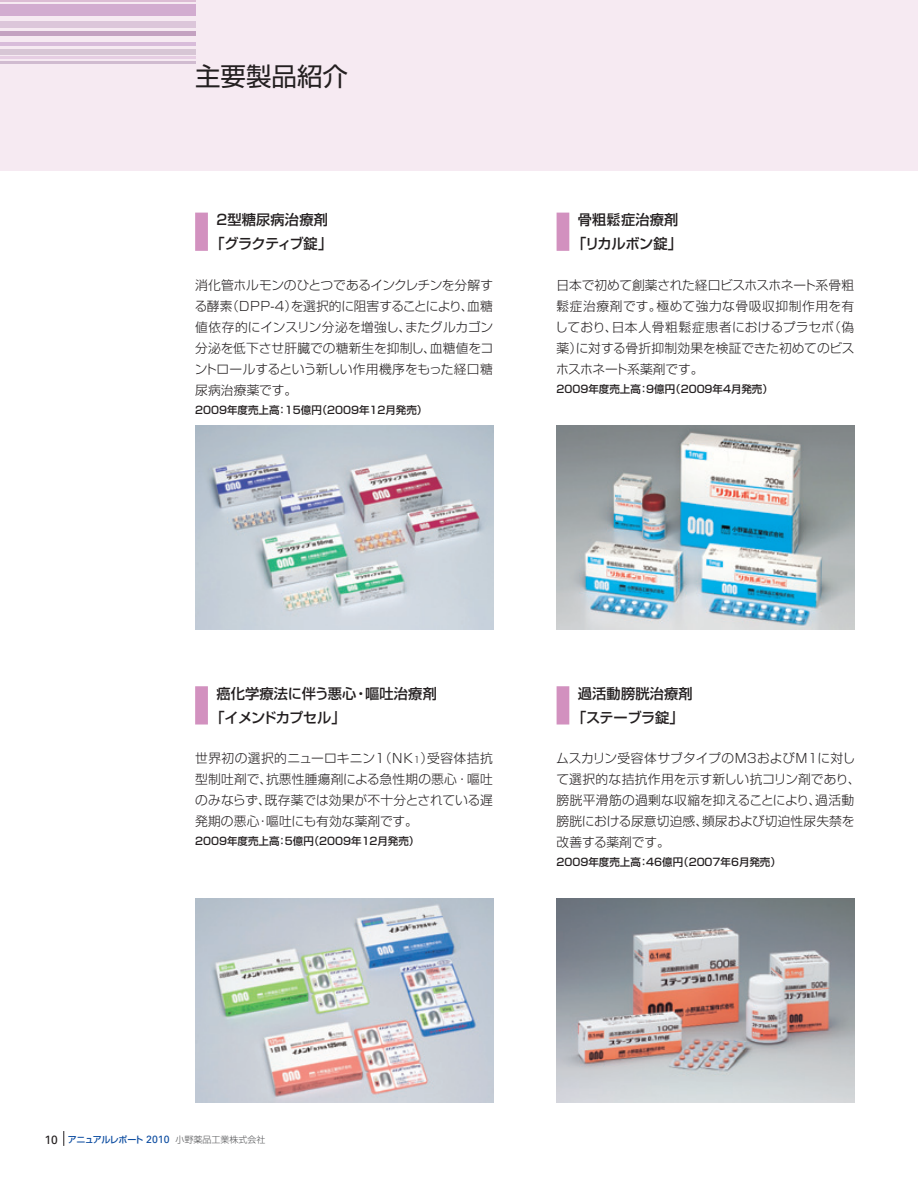
<style>
.page{position:relative;width:918px;height:1188px;background:#fff}
.page>*{position:absolute;margin:0;border:0;box-sizing:border-box;transform-origin:0 0}
.t1{font:25.5px "Shin Go Pro Regular 90 pv RKSJ H";color:#231f20}
.t2{font:14.25px/24px "Shin Go Pro Medium 90 pv RKSJ H";letter-spacing:.01em;color:#231f20;text-align:center}
.t3{font:14.25px/24px "Shin Go Pro Medium 90 pv RKSJ H";letter-spacing:-.01em;color:#231f20}
.t4{font:12.75px/21px "Shin Go Pro Light 90 pv RKSJ H";letter-spacing:.005em;color:#231f20;text-align:justify}
.t5{font:10.5px "Shin Go Pro Medium 90 pv RKSJ H";color:#231f20}
.t6{font:9px "Shin Go Pro Light 90 pv RKSJ H";color:#57585a}
.s1{font-size:8.85px}
.s2{font-family:"Univers";font-size:12px;color:#231f20}
.s3{font-family:"Shin Go Pro Medium 90 pv RKSJ H";color:#0d4da1}
.s4{font-family:"Univers";font-size:10.5px;color:#0d4da1}
</style>
<div class="page">
<div style="left:0;top:0;width:918px;height:170px;background:#f6eaf2"></div>
<hr style="left:0;top:0;width:195px;height:2px;background:#dcbcd4">
<hr style="left:0;top:43px;width:195px;height:3px;background:#d8bcda">
<div style="left:0;top:49px;width:195px;height:6px;background:#d7c6d5"></div>
<hr style="left:0;top:56px;width:195px;height:2px;background:#e6cee3">
<hr style="left:0;top:62px;width:195px;height:2px;background:#d0bbd0">
<div style="left:0;top:4px;width:195px;height:12px;background:#d2acd0"></div>
<div style="left:0;top:31px;width:195px;height:5px;background:#c4a2c1"></div>
<div style="left:0;top:22px;width:195px;height:6px;background:#dcc6da"></div>
<div style="left:557px;top:213px;width:12px;height:38px;background:#d291bf"></div>
<div style="left:557px;top:686px;width:12px;height:39px;background:#d291bf"></div>
<div style="left:195px;top:213px;width:13px;height:38px;background:#d291bf"></div>
<div style="left:195px;top:686px;width:13px;height:39px;background:#d291bf"></div>
<img style="left:195px;top:425px;width:298px;height:204px">
<img style="left:195px;top:899px;width:298px;height:204px">
<img style="left:557px;top:425px;width:297px;height:204px">
<img style="left:557px;top:899px;width:297px;height:204px">
<svg style="left:64px;top:1131px;width:1px;height:15px"></svg>
<h1 class="t1" style="left:195px;top:67px;width:154px">主要製品紹介</h1>
<p class="t2" style="left:211px;top:210px;width:123px">2型糖尿病治療剤「グラクティブ錠」</p>
<p class="t4" style="left:195px;top:276px;width:300px">消化管ホルモンのひとつであるインクレチンを分解する酵素（DPP-4）を選択的に阻害することにより、血糖値依存的にインスリン分泌を増強し、またグルカゴン分泌を低下させ肝臓での糖新生を抑制し、血糖値をコントロールするという新しい作用機序をもった経口糖尿病治療薬です。</p>
<p class="t5" style="left:195px;top:406px;width:234px">2009年度売上高：15億円（2009年12月発売）</p>
<p class="t2" style="left:572px;top:210px;width:111px">骨粗鬆症治療剤「リカルボン錠」</p>
<p class="t4" style="left:555px;top:276px;width:301px">日本で初めて創薬された経口ビスホスホネート系骨粗鬆症治療剤です。極めて強力な骨吸収抑制作用を有しており、日本人骨粗鬆症患者におけるプラセボ（偽薬）に対する骨折抑制効果を検証できた初めてのビスホスホネート系薬剤です。</p>
<p class="t5" style="left:557px;top:385px;width:218px">2009年度売上高：9億円（2009年4月発売）</p>
<p class="t3" style="left:211px;top:683px;width:228px;text-indent:6px">癌化学療法に伴う悪心・嘔吐治療剤「イメンドカプセル」</p>
<p class="t4" style="left:195px;top:750px;width:299px">世界初の選択的ニューロキニン1（NK<span class="s1">１</span>）受容体拮抗型制吐剤で、抗悪性腫瘍剤による急性期の悪心・嘔吐のみならず、既存薬では効果が不十分とされている遅発期の悪心・嘔吐にも有効な薬剤です。</p>
<p class="t5" style="left:195px;top:837px;width:226px">2009年度売上高：5億円（2009年12月発売）</p>
<p class="t2" style="left:572px;top:683px;width:122px;text-align:left;text-indent:6px">過活動膀胱治療剤「ステーブラ錠」</p>
<p class="t4" style="left:556px;top:750px;width:306px;text-align:left">ムスカリン受容体サブタイプのM３およびM１に対して選択的な拮抗作用を示す新しい抗コリン剤であり、膀胱平滑筋の過剰な収縮を抑えることにより、過活動膀胱における尿意切迫感、頻尿および切迫性尿失禁を改善する薬剤です。</p>
<p class="t5" style="left:557px;top:858px;width:226px">2009年度売上高：46億円（2007年6月発売）</p>
<p class="t6" style="left:44px;top:1136px;width:223px"><span class="s2">10</span> <span class="s3">アニュアルレポート</span> <span class="s4">2010</span> 小野薬品工業株式会社</p>
</div>
